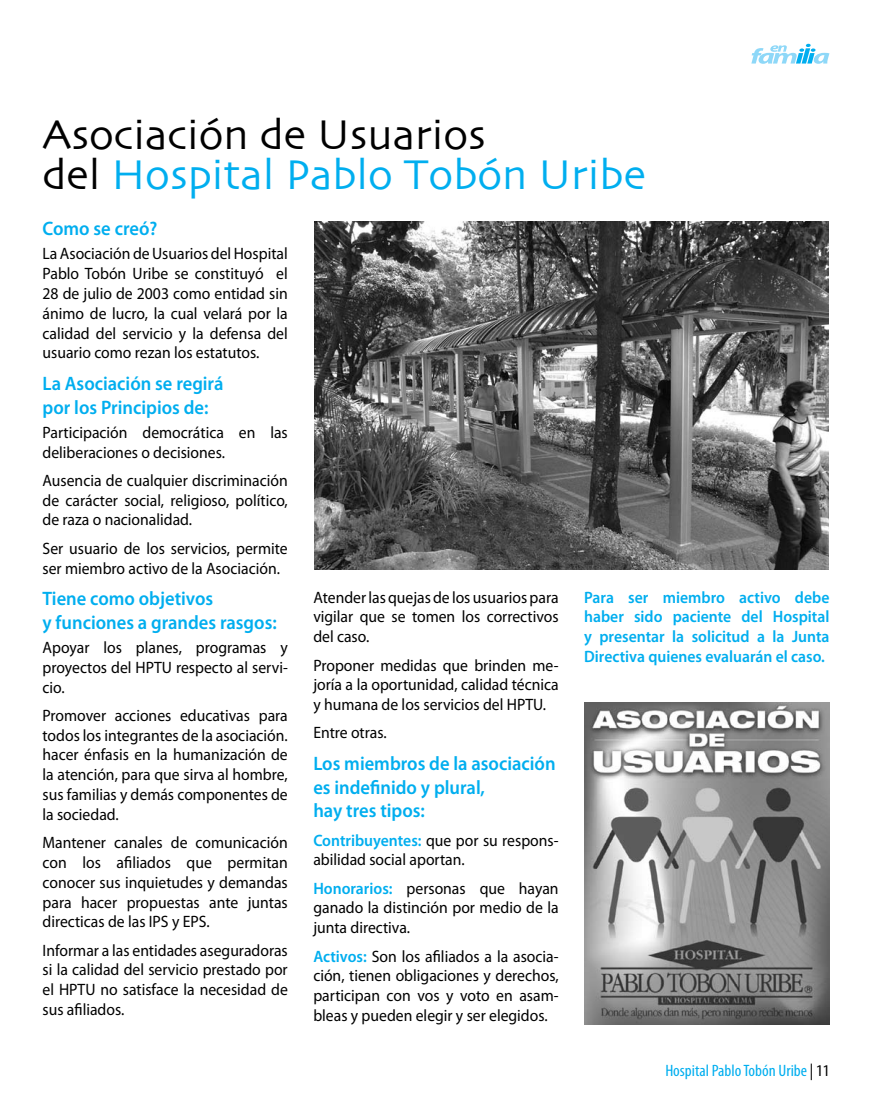
<style>
.page{position:relative;width:872px;height:1110px;background:#fff}
.page>*{position:absolute;margin:0;border:0;box-sizing:border-box;transform-origin:0 0}
.t1{font:43.5px/40.2px "Skia";color:#000}
.t2{font:600 19.5px/23.4px "Myriad Pro";color:#00aeef;scale:.95 1}
.t3{font:16.5px/19.8px "Myriad Pro";color:#000;text-align:justify;scale:.95 1}
.t4{font:600 16.5px/19.8px "Myriad Pro";color:#00aeef;text-align:justify;scale:.95 1}
.t5{font:condensed 16.5px "Myriad Pro";color:#00aeef;scale:1.05 1}
.s1{color:#00aeef}
.s2{font-weight:600;color:#00aeef}
.s3{color:#000}
</style>
<div class="page">
<img style="left:314px;top:221px;width:514px;height:348px">
<svg style="left:751px;top:44px;width:78px;height:20px"></svg>
<img style="left:584px;top:702px;width:245px;height:323px">
<p class="t1" style="left:43px;top:117px;width:605px">Asociación de Usuarios<br>del <span class="s1">Hospital Pablo Tobón Uribe</span></p>
<p class="t2" style="left:43px;top:216px;width:122px">Como se creó?</p>
<p class="t3" style="left:43px;top:244px;width:260px">La Asociación de Usuarios del Hospital Pablo Tobón Uribe se constituyó el 28 de julio de 2003 como entidad sin ánimo de lucro, la cual velará por la calidad del servicio y la defensa del usuario como rezan los estatutos.</p>
<p class="t2" style="left:43px;top:371px;width:192px">La Asociación se regirá por los Principios de:</p>
<p class="t3" style="left:43px;top:422px;width:260px">Participación democrática en las deliberaciones o decisiones.</p>
<p class="t3" style="left:43px;top:470px;width:260px">Ausencia de cualquier discriminación de carácter social, religioso, político, de raza o nacionalidad.</p>
<p class="t3" style="left:43px;top:538px;width:260px">Ser usuario de los servicios, permite ser miembro activo de la Asociación.</p>
<p class="t2" style="left:43px;top:587px;width:248px">Tiene como objetivos<br>y funciones a grandes rasgos:</p>
<p class="t3" style="left:43px;top:637px;width:260px">Apoyar los planes, programas y proyectos del HPTU respecto al servi&shy;cio.</p>
<p class="t3" style="left:43px;top:705px;width:260px">Promover acciones educativas para todos los integrantes de la asociación. hacer énfasis en la humanización de la atención, para que sirva al hombre, sus familias y demás componentes de la sociedad.</p>
<p class="t3" style="left:43px;top:832px;width:260px">Mantener canales de comunicación con los afiliados que permitan conocer sus inquietudes y demandas para hacer propuestas ante juntas directicas de las IPS y EPS.</p>
<p class="t3" style="left:43px;top:940px;width:260px">Informar a las entidades aseguradoras si la calidad del servicio prestado por el HPTU no satisface la necesidad de sus afiliados.</p>
<p class="t3" style="left:313px;top:587px;width:260px">Atender las quejas de los usuarios para vigilar que se tomen los correctivos del caso.</p>
<p class="t3" style="left:313px;top:655px;width:260px">Proponer medidas que brinden me&shy;joría a la oportunidad, calidad técnica y humana de los servicios del HPTU.</p>
<p class="t3" style="left:313px;top:723px;width:79px">Entre otras.</p>
<p class="t2" style="left:313px;top:752px;width:257px">Los miembros de la asociación es indefinido y plural,<br>hay tres tipos:</p>
<p class="t3" style="left:313px;top:830px;width:260px"><span class="s2">Contribuyentes:</span> que por su respons&shy;abilidad social aportan.</p>
<p class="t3" style="left:313px;top:878px;width:260px"><span class="s2">Honorarios:</span> personas que hayan ganado la distinción por medio de la junta directiva.</p>
<p class="t3" style="left:313px;top:946px;width:260px"><span class="s2">Activos:</span> Son los afiliados a la asocia&shy;ción, tienen obligaciones y derechos, participan con vos y voto en asam&shy;bleas y pueden elegir y ser elegidos.</p>
<p class="t4" style="left:584px;top:587px;width:260px">Para ser miembro activo debe haber sido paciente del Hospital y presentar la solicitud a la Junta Directiva quienes evaluarán el caso.</p>
<p class="t5" style="left:665px;top:1060px;width:158px">Hospital Pablo Tobón Uribe <span class="s3">| 11</span></p>
</div>
